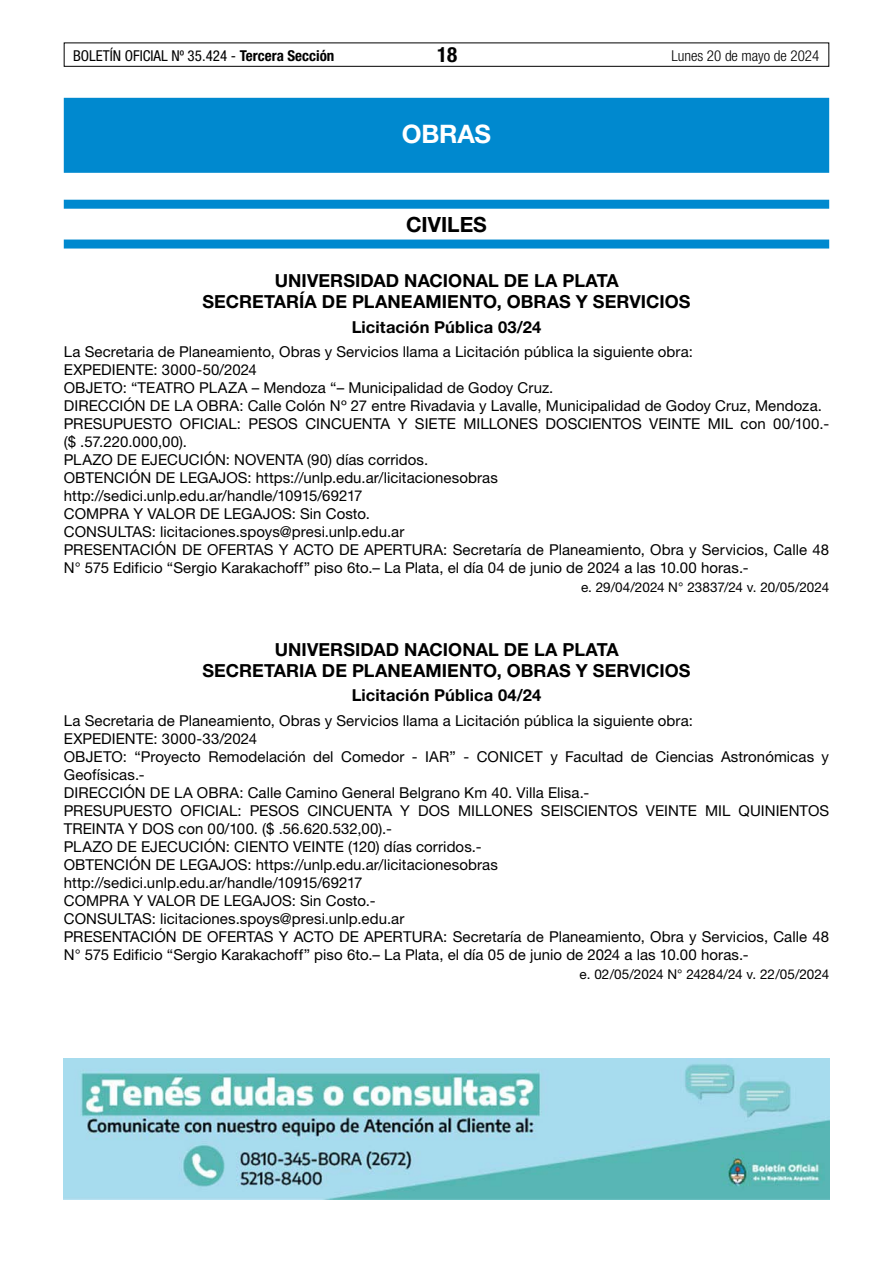
<style>
.page{position:relative;width:893px;height:1263px;background:#fff}
.page>*{position:absolute;margin:0;border:0;box-sizing:border-box;transform-origin:0 0}
.t1{font:700 25.5px "Helvetica Neue LT Std";letter-spacing:-.01em;color:#fff}
.t2{font:700 21px "Helvetica Neue LT Std";color:#000}
.t3{font:700 condensed 21px "Helvetica Neue LT Std";color:#000}
.t4{font:700 18px/21px "Helvetica Neue LT Std";letter-spacing:.005em;color:#000}
.t5{font:700 16.5px "Helvetica Neue LT Std";letter-spacing:.01em;color:#000}
.t6{font:15px/18px "Helvetica Neue LT Std";letter-spacing:.005em;color:#000}
.t7{font:condensed 15px "Helvetica Neue LT Std";color:#000}
.t8{font:300 condensed 15px "Helvetica Neue LT Std";color:#000}
.t9{font:13.5px "Helvetica Neue LT Std";letter-spacing:-.005em;color:#000}
.s1{font-weight:700}
.s2{color:#fff}
</style>
<div class="page">
<div style="left:64px;top:43px;width:765px;height:24px;border:1px solid #000"></div>
<div style="left:64px;top:98px;width:765px;height:75px;background:#0089cf"></div>
<div style="left:64px;top:200px;width:765px;height:9px;background:#0089cf"></div>
<div style="left:64px;top:240px;width:765px;height:9px;background:#0089cf"></div>
<img style="left:64px;top:1059px;width:765px;height:140px">
<p class="t7" style="left:73px;top:47px;width:263px">BOLETÍN OFICIAL Nº 35.424 - <span class="s1">Tercera Sección</span></p>
<h2 class="t3" style="left:437px;top:42px;width:22px">18</h2>
<p class="t8" style="left:671px;top:47px;width:149px">Lunes 20 de mayo de 2024</p>
<h1 class="t1" style="left:402px;top:118px;width:91px">OBRAS</h1>
<h2 class="t2" style="left:406px;top:212px;width:82px">CIVILES</h2>
<p class="t4" style="left:202px;top:270px;width:490px;text-indent:72px">UNIVERSIDAD NACIONAL DE LA PLATA <span class="s2">-<br></span>SECRETARÍA DE PLANEAMIENTO, OBRAS Y SERVICIOS</p>
<p class="t5" style="left:352px;top:316px;width:191px">Licitación Pública 03/24</p>
<p class="t6" style="left:64px;top:342px;width:767px">La Secretaria de Planeamiento, Obras y Servicios llama a Licitación pública la siguiente obra:<br>EXPEDIENTE: 3000-50/2024<br>OBJETO: “TEATRO PLAZA – Mendoza “– Municipalidad de Godoy Cruz.<br>DIRECCIÓN DE LA OBRA: Calle Colón Nº 27 entre Rivadavia y Lavalle, Municipalidad de Godoy Cruz, Mendoza.<br>PRESUPUESTO OFICIAL: PESOS CINCUENTA Y SIETE MILLONES DOSCIENTOS VEINTE MIL con 00/100.- ($ .57.220.000,00).<br>PLAZO DE EJECUCIÓN: NOVENTA (90) días corridos.<br>OBTENCIÓN DE LEGAJOS: https://unlp.edu.ar/licitacionesobras<br>http://sedici.unlp.edu.ar/handle/10915/69217<br>COMPRA Y VALOR DE LEGAJOS: Sin Costo.<br>CONSULTAS: licitaciones.spoys@presi.unlp.edu.ar<br>PRESENTACIÓN DE OFERTAS Y ACTO DE APERTURA: Secretaría de Planeamiento, Obra y Servicios, Calle 48<br>N° 575 Edificio “Sergio Karakachoff” piso 6to.– La Plata, el día 04 de junio de 2024 a las 10.00 horas.-</p>
<p class="t9" style="left:581px;top:579px;width:250px">e. 29/04/2024 N° 23837/24 v. 20/05/2024</p>
<p class="t4" style="left:202px;top:639px;width:490px;text-indent:72px">UNIVERSIDAD NACIONAL DE LA PLATA <span class="s2">-<br></span>SECRETARIA DE PLANEAMIENTO, OBRAS Y SERVICIOS</p>
<p class="t5" style="left:352px;top:685px;width:191px">Licitación Pública 04/24</p>
<p class="t6" style="left:64px;top:711px;width:767px">La Secretaria de Planeamiento, Obras y Servicios llama a Licitación pública la siguiente obra:<br>EXPEDIENTE: 3000-33/2024<br>OBJETO: “Proyecto Remodelación del Comedor - IAR” - CONICET y Facultad de Ciencias Astronómicas y Geofísicas.-<br>DIRECCIÓN DE LA OBRA: Calle Camino General Belgrano Km 40. Villa Elisa.-<br>PRESUPUESTO OFICIAL: PESOS CINCUENTA Y DOS MILLONES SEISCIENTOS VEINTE MIL QUINIENTOS TREINTA Y DOS con 00/100. ($ .56.620.532,00).-<br>PLAZO DE EJECUCIÓN: CIENTO VEINTE (120) días corridos.-<br>OBTENCIÓN DE LEGAJOS: https://unlp.edu.ar/licitacionesobras<br>http://sedici.unlp.edu.ar/handle/10915/69217<br>COMPRA Y VALOR DE LEGAJOS: Sin Costo.-<br>CONSULTAS: licitaciones.spoys@presi.unlp.edu.ar<br>PRESENTACIÓN DE OFERTAS Y ACTO DE APERTURA: Secretaría de Planeamiento, Obra y Servicios, Calle 48<br>N° 575 Edificio “Sergio Karakachoff” piso 6to.– La Plata, el día 05 de junio de 2024 a las 10.00 horas.-</p>
<p class="t9" style="left:580px;top:966px;width:251px">e. 02/05/2024 N° 24284/24 v. 22/05/2024</p>
</div>
